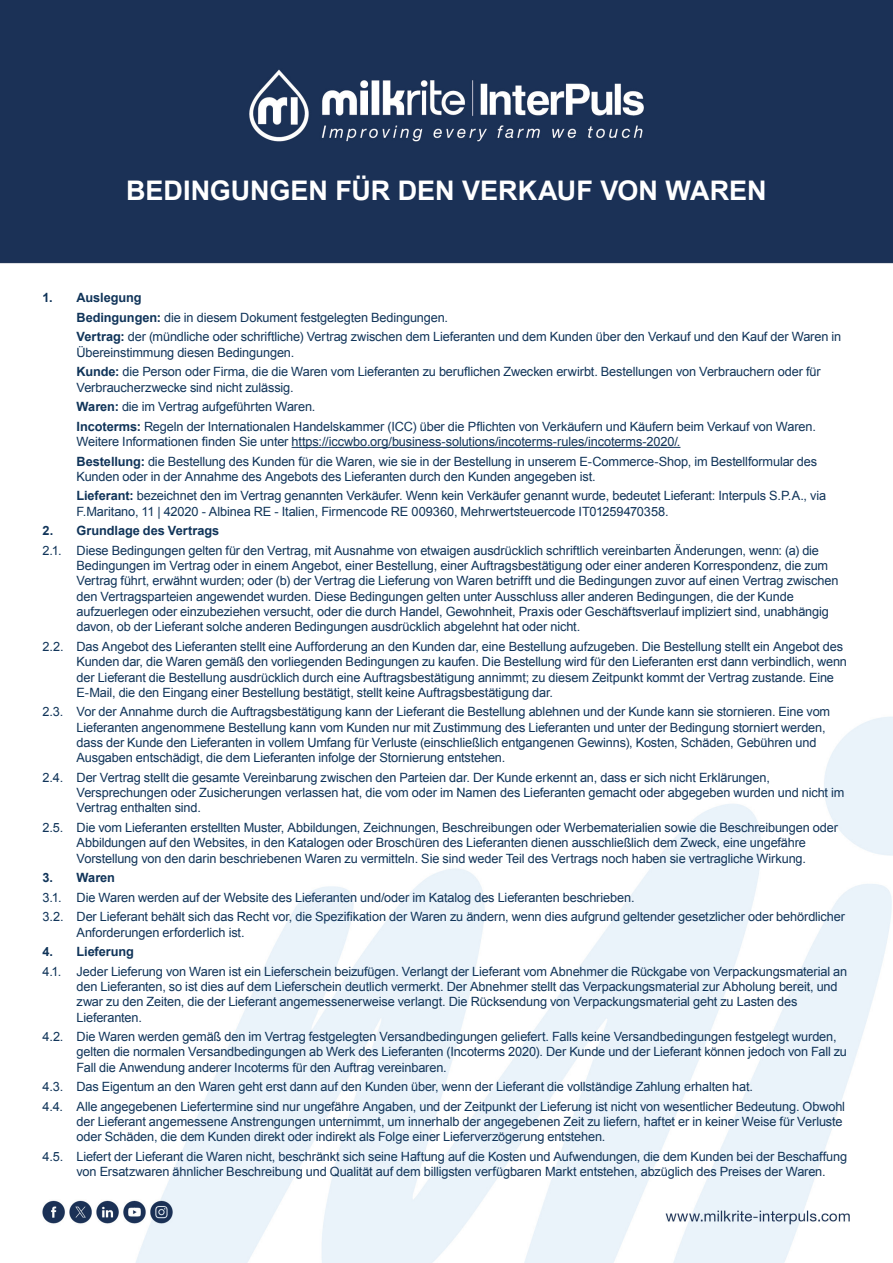
<style>
.page{position:relative;width:893px;height:1263px;background:#fff}
.page>*{position:absolute;margin:0;border:0;box-sizing:border-box;transform-origin:0 0}
.t1{font:700 27px "Arial";letter-spacing:-.005em;color:#fff}
.t2{font:12.75px/15.3px "Arial";letter-spacing:-.01em;color:#103459}
.t3{font:700 12.75px "Arial";letter-spacing:-.005em;color:#103459}
.s1{font-weight:700}
</style>
<div class="page">
<img style="left:0;top:0;width:893px;height:1263px">
<hr style="left:292px;top:447px;width:388px;height:1px;background:#103459">
<p class="t1" style="left:126px;top:173px;width:642px">BEDINGUNGEN FÜR DEN VERKAUF VON WAREN</p>
<p class="t3" style="left:43px;top:289px;width:101px">1. Auslegung</p>
<p class="t2" style="left:77px;top:310px;width:373px"><span class="s1">Bedingungen:</span> die in diesem Dokument festgelegten Bedingungen.</p>
<p class="t2" style="left:77px;top:329px;width:766px"><span class="s1">Vertrag:</span> der (mündliche oder schriftliche) Vertrag zwischen dem Lieferanten und dem Kunden über den Verkauf und den Kauf der Waren in<br>Übereinstimmung diesen Bedingungen.</p>
<p class="t2" style="left:77px;top:364px;width:746px"><span class="s1">Kunde:</span> die Person oder Firma, die die Waren vom Lieferanten zu beruflichen Zwecken erwirbt. Bestellungen von Verbrauchern oder für<br>Verbraucherzwecke sind nicht zulässig.</p>
<p class="t2" style="left:77px;top:399px;width:240px"><span class="s1">Waren:</span> die im Vertrag aufgeführten Waren.</p>
<p class="t2" style="left:77px;top:419px;width:741px"><span class="s1">Incoterms:</span> Regeln der Internationalen Handelskammer (ICC) über die Pflichten von Verkäufern und Käufern beim Verkauf von Waren.<br>Weitere Informationen finden Sie unter https://iccwbo.org/business-solutions/incoterms-rules/incoterms-2020/.</p>
<p class="t2" style="left:77px;top:454px;width:742px"><span class="s1">Bestellung:</span> die Bestellung des Kunden für die Waren, wie sie in der Bestellung in unserem E-Commerce-Shop, im Bestellformular des<br>Kunden oder in der Annahme des Angebots des Lieferanten durch den Kunden angegeben ist.</p>
<p class="t2" style="left:77px;top:488px;width:751px"><span class="s1">Lieferant:</span> bezeichnet den im Vertrag genannten Verkäufer. Wenn kein Verkäufer genannt wurde, bedeutet Lieferant: Interpuls S.P.A., via<br>F.Maritano, 11 | 42020 - Albinea RE - Italien, Firmencode RE 009360, Mehrwertsteuercode IT01259470358.</p>
<p class="t3" style="left:43px;top:522px;width:178px">2. Grundlage des Vertrags</p>
<p class="t2" style="left:77px;top:543px;width:763px;text-indent:-34px">2.1. Diese Bedingungen gelten für den Vertrag, mit Ausnahme von etwaigen ausdrücklich schriftlich vereinbarten Änderungen, wenn: (a) die Bedingungen im Vertrag oder in einem Angebot, einer Bestellung, einer Auftragsbestätigung oder einer anderen Korrespondenz, die zum Vertrag führt, erwähnt wurden; oder (b) der Vertrag die Lieferung von Waren betrifft und die Bedingungen zuvor auf einen Vertrag zwischen den Vertragsparteien angewendet wurden. Diese Bedingungen gelten unter Ausschluss aller anderen Bedingungen, die der Kunde aufzuerlegen oder einzubeziehen versucht, oder die durch Handel, Gewohnheit, Praxis oder Geschäftsverlauf impliziert sind, unabhängig davon, ob der Lieferant solche anderen Bedingungen ausdrücklich abgelehnt hat oder nicht.</p>
<p class="t2" style="left:77px;top:639px;width:772px;text-indent:-34px">2.2. Das Angebot des Lieferanten stellt eine Aufforderung an den Kunden dar, eine Bestellung aufzugeben. Die Bestellung stellt ein Angebot des Kunden dar, die Waren gemäß den vorliegenden Bedingungen zu kaufen. Die Bestellung wird für den Lieferanten erst dann verbindlich, wenn der Lieferant die Bestellung ausdrücklich durch eine Auftragsbestätigung annimmt; zu diesem Zeitpunkt kommt der Vertrag zustande. Eine E-Mail, die den Eingang einer Bestellung bestätigt, stellt keine Auftragsbestätigung dar.</p>
<p class="t2" style="left:77px;top:704px;width:755px;text-indent:-34px">2.3. Vor der Annahme durch die Auftragsbestätigung kann der Lieferant die Bestellung ablehnen und der Kunde kann sie stornieren. Eine vom Lieferanten angenommene Bestellung kann vom Kunden nur mit Zustimmung des Lieferanten und unter der Bedingung storniert werden, dass der Kunde den Lieferanten in vollem Umfang für Verluste (einschließlich entgangenen Gewinns), Kosten, Schäden, Gebühren und Ausgaben entschädigt, die dem Lieferanten infolge der Stornierung entstehen.</p>
<p class="t2" style="left:77px;top:770px;width:769px;text-indent:-34px">2.4. Der Vertrag stellt die gesamte Vereinbarung zwischen den Parteien dar. Der Kunde erkennt an, dass er sich nicht Erklärungen,<br>Versprechungen oder Zusicherungen verlassen hat, die vom oder im Namen des Lieferanten gemacht oder abgegeben wurden und nicht im<br>Vertrag enthalten sind.</p>
<p class="t2" style="left:43px;top:820px;width:797px;text-align:center">2.5. Die vom Lieferanten erstellten Muster, Abbildungen, Zeichnungen, Beschreibungen oder Werbematerialien sowie die Beschreibungen oder<br>Abbildungen auf den Websites, in den Katalogen oder Broschüren des Lieferanten dienen ausschließlich dem Zweck, eine ungefähre<br>Vorstellung von den darin beschriebenen Waren zu vermitteln. Sie sind weder Teil des Vertrags noch haben sie vertragliche Wirkung.</p>
<p class="t3" style="left:43px;top:869px;width:74px">3. Waren</p>
<p class="t2" style="left:43px;top:890px;width:593px">3.1. Die Waren werden auf der Website des Lieferanten und/oder im Katalog des Lieferanten beschrieben.</p>
<p class="t2" style="left:77px;top:909px;width:770px;text-indent:-34px">3.2. Der Lieferant behält sich das Recht vor, die Spezifikation der Waren zu ändern, wenn dies aufgrund geltender gesetzlicher oder behördlicher<br>Anforderungen erforderlich ist.</p>
<p class="t3" style="left:43px;top:943px;width:93px">4. Lieferung</p>
<p class="t2" style="left:77px;top:964px;width:772px;text-indent:-34px">4.1. Jeder Lieferung von Waren ist ein Lieferschein beizufügen. Verlangt der Lieferant vom Abnehmer die Rückgabe von Verpackungsmaterial an den Lieferanten, so ist dies auf dem Lieferschein deutlich vermerkt. Der Abnehmer stellt das Verpackungsmaterial zur Abholung bereit, und zwar zu den Zeiten, die der Lieferant angemessenerweise verlangt. Die Rücksendung von Verpackungsmaterial geht zu Lasten des Lieferanten.</p>
<p class="t2" style="left:77px;top:1029px;width:772px;text-indent:-34px">4.2. Die Waren werden gemäß den im Vertrag festgelegten Versandbedingungen geliefert. Falls keine Versandbedingungen festgelegt wurden, gelten die normalen Versandbedingungen ab Werk des Lieferanten (Incoterms 2020). Der Kunde und der Lieferant können jedoch von Fall zu<br>Fall die Anwendung anderer Incoterms für den Auftrag vereinbaren.</p>
<p class="t2" style="left:43px;top:1079px;width:712px">4.3. Das Eigentum an den Waren geht erst dann auf den Kunden über, wenn der Lieferant die vollständige Zahlung erhalten hat.</p>
<p class="t2" style="left:77px;top:1099px;width:770px;text-indent:-34px">4.4. Alle angegebenen Liefertermine sind nur ungefähre Angaben, und der Zeitpunkt der Lieferung ist nicht von wesentlicher Bedeutung. Obwohl der Lieferant angemessene Anstrengungen unternimmt, um innerhalb der angegebenen Zeit zu liefern, haftet er in keiner Weise für Verluste oder Schäden, die dem Kunden direkt oder indirekt als Folge einer Lieferverzögerung entstehen.</p>
<p class="t2" style="left:77px;top:1149px;width:772px;text-indent:-34px">4.5. Liefert der Lieferant die Waren nicht, beschränkt sich seine Haftung auf die Kosten und Aufwendungen, die dem Kunden bei der Beschaffung von Ersatzwaren ähnlicher Beschreibung und Qualität auf dem billigsten verfügbaren Markt entstehen, abzüglich des Preises der Waren.</p>
</div>
